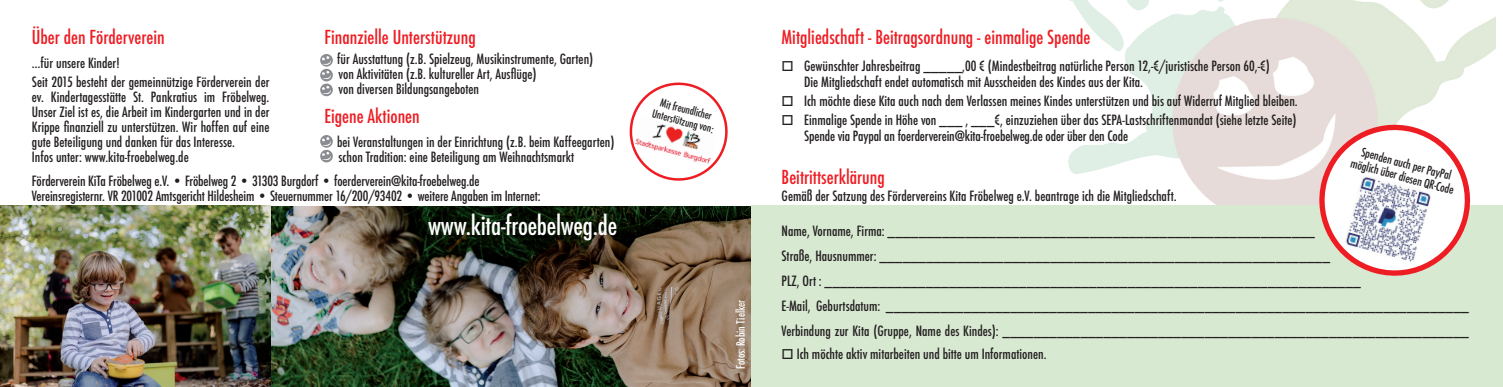
<style>
.page{position:relative;width:1503px;height:387px;background:#fff}
.page>*{position:absolute;margin:0;border:0;box-sizing:border-box;transform-origin:0 0}
.t1{font:500 condensed 25.75px "Futura";letter-spacing:-.01em;color:#fff}
.t2{font:500 condensed 18.75px "Futura";color:#ee1d23}
.t3{font:500 condensed 13.75px/15px "Futura";color:#231f20}
.t4{font:500 condensed 12px/13.2px "Futura";color:#231f20;text-align:center}
.t5{font:500 condensed 11.25px "Futura";color:#fff}
.t6{font:500 condensed 10.88px/12.1px "Futura";color:#231f20;text-align:center}
</style>
<div class="page">
<img style="left:271px;top:206px;width:480px;height:180px">
<img style="left:0;top:206px;width:271px;height:180px">
<img style="left:945px;top:0;width:550px;height:206px">
<div style="left:751px;top:206px;width:751px;height:180px;background:#d8e9d2"></div>
<svg style="left:1307px;top:113px;width:174px;height:163px"></svg>
<img style="left:1342px;top:174px;width:90px;height:91px">
<svg style="left:320px;top:54px;width:13px;height:42px"></svg>
<svg style="left:320px;top:135px;width:13px;height:27px"></svg>
<svg style="left:629px;top:82px;width:99px;height:99px"></svg>
<img style="left:634px;top:116px;width:83px;height:50px">
<h2 class="t2" style="left:32px;top:25px;width:134px">Über den Förderverein</h2>
<p class="t3" style="left:32px;top:53px;width:239px;line-height:18.8px">…für unsere Kinder!<br>Seit 2015 besteht der gemeinnützige Förderverein der</p>
<p class="t3" style="left:32px;top:89px;width:239px">ev. Kindertagesstätte St. Pankratius im Fröbelweg.<br>Unser Ziel ist es, die Arbeit im Kindergarten und in der Krippe finanziell zu unterstützen. Wir hoffen auf eine gute Beteiligung und danken für das Interesse.<br>Infos unter: www.kita-froebelweg.de</p>
<p class="t3" style="left:32px;top:173px;width:510px">Förderverein KiTa Fröbelweg e.V. • Fröbelweg 2 • 31303 Burgdorf • foerderverein@kita-froebelweg.de<br>Vereinsregisternr. VR 201002 Amtsgericht Hildesheim • Steuernummer 16/200/93402 • weitere Angaben im Internet:</p>
<h1 class="t1" style="left:428px;top:209px;width:190px">www.kita-froebelweg.de</h1>
<h2 class="t2" style="left:324px;top:25px;width:153px">Finanzielle Unterstützung</h2>
<p class="t3" style="left:337px;top:51px;width:257px">für Ausstattung (z.B. Spielzeug, Musikinstrumente, Garten) von Aktivitäten (z.B. kultureller Art, Ausflüge)<br>von diversen Bildungsangeboten</p>
<h2 class="t2" style="left:324px;top:104px;width:97px">Eigene Aktionen</h2>
<p class="t3" style="left:337px;top:134px;width:279px">bei Veranstaltungen in der Einrichtung (z.B. beim Kaffeegarten) schon Tradition: eine Beteiligung am Weihnachtsmarkt</p>
<p class="t6" style="left:657px;top:95px;width:65px;rotate:15deg">Mit freundlicher<br>Unterstützung von:</p>
<p class="t5" style="left:733px;top:369px;width:71px;rotate:-90deg">Fotos: Robin Tielker</p>
<h2 class="t2" style="left:781px;top:25px;width:310px">Mitgliedschaft - Beitragsordnung - einmalige Spende</h2>
<p class="t3" style="left:804px;top:58px;width:467px;line-height:16.2px;text-indent:-22px">□ Gewünschter Jahresbeitrag _____,00 € (Mindestbeitrag natürliche Person 12,-€/juristische Person 60,-€)<br>Die Mitgliedschaft endet automatisch mit Ausscheiden des Kindes aus der Kita.</p>
<p class="t3" style="left:781px;top:93px;width:517px">□ Ich möchte diese Kita auch nach dem Verlassen meines Kindes unterstützen und bis auf Widerruf Mitglied bleiben.</p>
<p class="t3" style="left:804px;top:111px;width:494px;line-height:16.2px;text-indent:-22px">□ Einmalige Spende in Höhe von ___ , ___€, einzuziehen über das SEPA-Lastschriftenmandat (siehe letzte Seite)<br>Spende via Paypal an foerderverein@kita-froebelweg.de oder über den Code</p>
<h2 class="t2" style="left:781px;top:164px;width:105px">Beitrittserklärung</h2>
<p class="t3" style="left:781px;top:188px;width:396px">Gemäß der Satzung des Fördervereins Kita Fröbelweg e.V. beantrage ich die Mitgliedschaft.</p>
<p class="t3" style="left:781px;top:218px;width:689px;line-height:25px">Name, Vorname, Firma: _______________________________________________________<br>Straße, Hausnummer: __________________________________________________________<br>PLZ, Ort : _____________________________________________________________________<br>E-Mail, Geburtsdatum: ___________________________________________________________________________ Verbindung zur Kita (Gruppe, Name des Kindes): ____________________________________________________________</p>
<p class="t3" style="left:781px;top:346px;width:266px">□ Ich möchte aktiv mitarbeiten und bitte um Informationen.</p>
<p class="t4" style="left:1356px;top:143px;width:108px;rotate:15deg">Spenden auch per PayPal möglich über diesen QR-Code</p>
</div>
